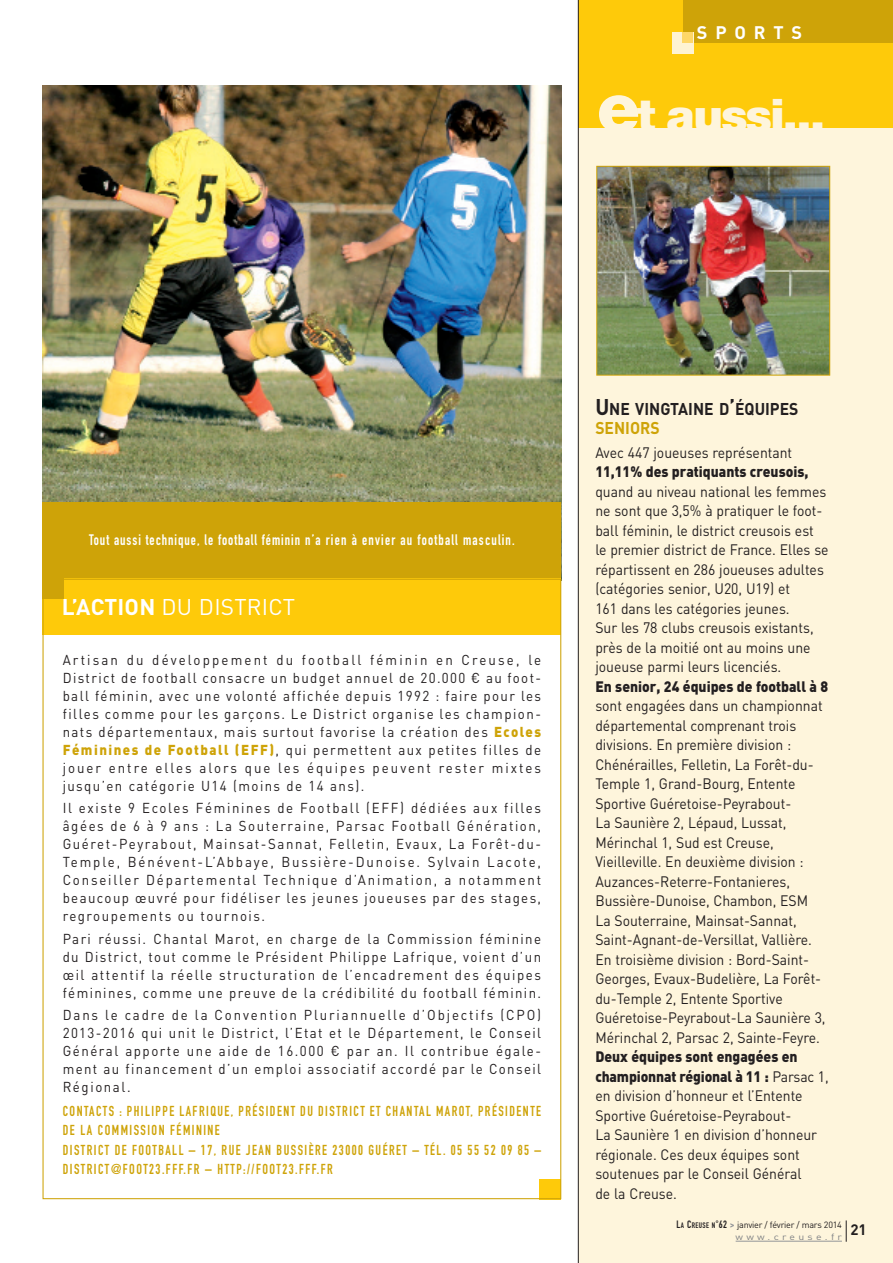
<style>
.page{position:relative;width:893px;height:1263px;background:#fff}
.page>*{position:absolute;margin:0;border:0;box-sizing:border-box;transform-origin:0 0}
.t1{font:900 49.65px "Nimbus Sans Novus T";letter-spacing:-.03em;color:#fef5dc}
.t2{font:22.5px "DIN";letter-spacing:.01em;color:#fff}
.t3{font:700 18px "DIN";letter-spacing:.435em;color:#fff}
.t4{font:700 16.8px/19.5px "DIN";color:#231f20;scale:.93 1}
.t5{font:15px/19.5px "DIN";color:#231f20;scale:.93 1}
.t6{font:15px "DIN Engschrift";letter-spacing:.07em;color:#fff;scale:.93 1}
.t7{font:900 15px "DIN";color:#231f20;scale:.93 1}
.t8{font:14.25px/18px "DIN";letter-spacing:.105em;color:#231f20;text-align:justify;scale:.93 1}
.t9{font:14.25px/19.5px "DIN Engschrift";letter-spacing:.11em;color:#cea308;scale:.93 1}
.t10{font:9px/12px "DIN";letter-spacing:-.025em;color:#231f20}
.s1{font-size:73.5px}
.s2{font-weight:700}
.s3{font-weight:900;color:#cea308}
.s4{font-size:22.5px}
.s5{color:#cea308}
.s6{font-weight:900}
.s7{font-family:"DIN Engschrift";font-size:10.5px}
.s8{font-family:"DIN Engschrift";font-size:7.8px}
.s9{font-weight:700;color:#939598}
.s10{color:#808285}
</style>
<div class="page">
<div style="left:578px;top:128px;width:315px;height:1135px;background:#fef5dc"></div>
<hr style="left:736px;top:1241px;width:106px;height:1px;background:#939598">
<svg style="left:846px;top:1220px;width:1px;height:22px"></svg>
<img style="left:43px;top:85px;width:518px;height:417px">
<div style="left:578px;top:0;width:315px;height:128px;background:#feca0a"></div>
<div style="left:683px;top:0;width:210px;height:43px;background:#cea308"></div>
<div style="left:672px;top:32px;width:21px;height:21px;background:#fef3d2"></div>
<div style="left:683px;top:32px;width:10px;height:11px;background:#fed767"></div>
<hr style="left:578px;top:0;width:1px;height:1263px;background:#231f20">
<img style="left:598px;top:168px;width:230px;height:206px">
<div style="left:596px;top:166px;width:234px;height:210px;border:1px solid #cea308"></div>
<div style="left:539px;top:1179px;width:21px;height:20px;background:#feca0a"></div>
<div style="left:43px;top:502px;width:518px;height:77px;background:#cea308"></div>
<div style="left:43px;top:579px;width:518px;height:56px;background:#feca0a"></div>
<div style="left:43px;top:579px;width:21px;height:20px;background:#cea308"></div>
<p class="t3" style="left:697px;top:22px;width:107px">SPORTS</p>
<h1 class="t1" style="left:597px;top:85px;width:229px"><span class="s1">e</span>t aussi...</h1>
<p class="t6" style="left:89px;top:534px;width:459px">Tout aussi technique, le football féminin n’a rien à envier au football masculin.</p>
<h2 class="t2" style="left:62px;top:593px;width:235px"><span class="s2">L’ACTION</span> DU DISTRICT</h2>
<p class="t8" style="left:63px;top:650px;width:516px">Artisan du développement du football féminin en Creuse, le District de football consacre un budget annuel de 20.000 € au foot&shy;ball féminin, avec une volonté affichée depuis 1992 : faire pour les filles comme pour les garçons. Le District organise les champion&shy;nats départementaux, mais surtout favorise la création des <span class="s3">Ecoles Féminines de Football (EFF)</span>, qui permettent aux petites filles de jouer entre elles alors que les équipes peuvent rester mixtes jusqu’en catégorie U14 (moins de 14 ans).</p>
<p class="t8" style="left:63px;top:799px;width:516px">Il existe 9 Ecoles Féminines de Football (EFF) dédiées aux filles âgées de 6 à 9 ans : La Souterraine, Parsac Football Génération, Guéret-Peyrabout, Mainsat-Sannat, Felletin, Evaux, La Forêt-du-Temple, Bénévent-L’Abbaye, Bussière-Dunoise. Sylvain Lacote, Conseiller Départemental Technique d’Animation, a notamment beaucoup œuvré pour fidéliser les jeunes joueuses par des stages, regroupements ou tournois.</p>
<p class="t8" style="left:63px;top:929px;width:516px">Pari réussi. Chantal Marot, en charge de la Commission féminine du District, tout comme le Président Philippe Lafrique, voient d’un œil attentif la réelle structuration de l’encadrement des équipes féminines, comme une preuve de la crédibilité du football féminin.</p>
<p class="t8" style="left:63px;top:1005px;width:516px">Dans le cadre de la Convention Pluriannuelle d’Objectifs (CPO)<br>2013-2016 qui unit le District, l’Etat et le Département, le Conseil Général apporte une aide de 16.000 € par an. Il contribue égale&shy;ment au financement d’un emploi associatif accordé par le Conseil Régional.</p>
<p class="t9" style="left:63px;top:1102px;width:516px">CONTACTS : PHILIPPE LAFRIQUE, PRÉSIDENT DU DISTRICT ET CHANTAL MAROT, PRÉSIDENTE DE LA COMMISSION FÉMININE<br>DISTRICT DE FOOTBALL – 17, RUE JEAN BUSSIÈRE 23000 GUÉRET – TÉL. 05 55 52 09 85 – DISTRICT@FOOT23.FFF.FR – HTTP://FOOT23.FFF.FR</p>
<p class="t4" style="left:595px;top:398px;width:220px"><span class="s4">U</span>NE VINGTAINE D<span class="s4">’</span>ÉQUIPES<br><span class="s5">SENIORS</span></p>
<p class="t5" style="left:595px;top:442px;width:213px">Avec 447 joueuses représentant</p>
<p class="t7" style="left:595px;top:463px;width:231px">11,11% des pratiquants creusois,</p>
<p class="t5" style="left:595px;top:481px;width:252px">quand au niveau national les femmes ne sont que 3,5% à pratiquer le foot&shy;ball féminin, le district creusois est le premier district de France. Elles se répartissent en 286 joueuses adultes (catégories senior, U20, U19) et<br>161 dans les catégories jeunes.<br>Sur les 78 clubs creusois existants, près de la moitié ont au moins une joueuse parmi leurs licenciés.</p>
<p class="t7" style="left:595px;top:678px;width:252px">En senior, 24 équipes de football à 8</p>
<p class="t5" style="left:595px;top:696px;width:249px">sont engagées dans un championnat départemental comprenant trois divisions. En première division :<br>Chénérailles, Felletin, La Forêt-du-Temple 1, Grand-Bourg, Entente Sportive Guéretoise-Peyrabout-<br>La Saunière 2, Lépaud, Lussat, Mérinchal 1, Sud est Creuse, Vieilleville. En deuxième division :<br>Auzances-Reterre-Fontanieres, Bussière-Dunoise, Chambon, ESM La Souterraine, Mainsat-Sannat, Saint-Agnant-de-Versillat, Vallière.<br>En troisième division : Bord-Saint-Georges, Evaux-Budelière, La Forêt&shy;du-Temple 2, Entente Sportive Guéretoise-Peyrabout-La Saunière 3, Mérinchal 2, Parsac 2, Sainte-Feyre.</p>
<p class="t5" style="left:595px;top:1047px;width:252px"><span class="s6">Deux équipes sont engagées en championnat régional à 11 :</span> Parsac 1, en division d’honneur et l’Entente<br>Sportive Guéretoise-Peyrabout-<br>La Saunière 1 en division d’honneur régionale. Ces deux équipes sont soutenues par le Conseil Général<br>de la Creuse.</p>
<p class="t10" style="left:735px;top:1218px;width:133px;text-indent:-59px"><span class="s7">L</span><span class="s8">A</span> <span class="s7">C</span><span class="s8">REUSE N</span><span class="s7">°62</span> <span class="s9">&gt;</span> janvier / février / mars 2014 <span class="s10">www.creuse.fr</span> <sup>21</sup></p>
</div>
